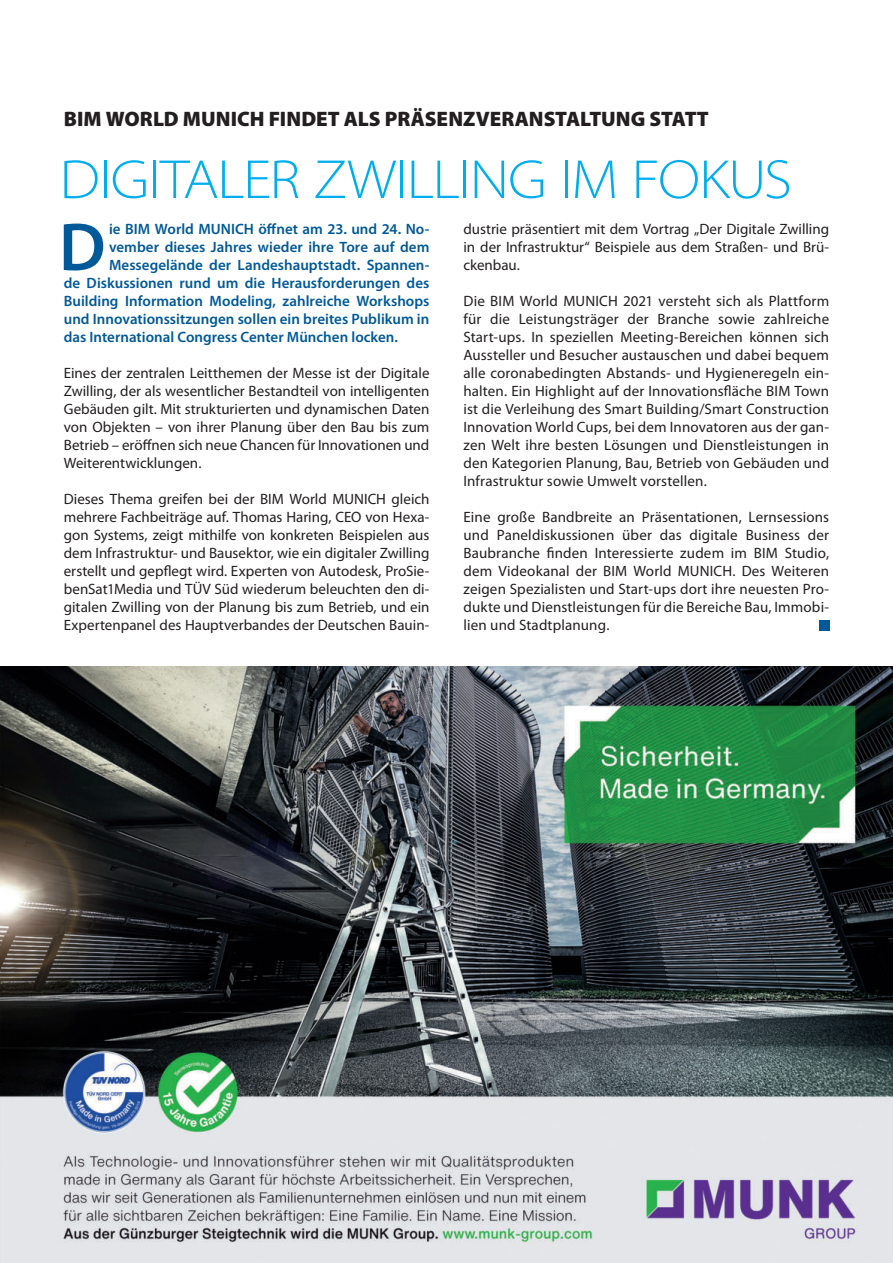
<style>
.page{position:relative;width:893px;height:1263px;background:#fff}
.page>*{position:absolute;margin:0;border:0;box-sizing:border-box;transform-origin:0 0}
.t1{font:600 68.4px "Myriad Pro";color:#005999}
.t2{font:300 semi-expanded 55.5px "Myriad Pro";letter-spacing:-.02em;color:#00aeef}
.t3{font:900 21px "Myriad Pro";color:#231f20}
.t4{font:15px/18px "Myriad Pro";letter-spacing:.005em;color:#231f20;text-align:justify}
.t5{font:600 15px "Myriad Pro";color:#005999}
</style>
<div class="page">
<img style="left:0;top:667px;width:893px;height:596px">
<div style="left:819px;top:620px;width:10px;height:10px;background:#005999"></div>
<h3 class="t3" style="left:64px;top:108px;width:647px">BIM WORLD MUNICH FINDET ALS PRÄSENZVERANSTALTUNG STATT</h3>
<h2 class="t2" style="left:60px;top:146px;width:734px">DIGITALER ZWILLING IM FOKUS</h2>
<h1 class="t1" style="left:59px;top:221px;width:48px">D</h1>
<p class="t5" style="left:109px;top:223px;width:322px">ie BIM World MUNICH öffnet am 23. und 24. No-</p>
<p class="t5" style="left:109px;top:241px;width:322px">vember dieses Jahres wieder ihre Tore auf dem</p>
<p class="t5" style="left:109px;top:259px;width:322px">Messegelände der Landeshauptstadt. Spannen-</p>
<p class="t5" style="left:64px;top:277px;width:367px">de Diskussionen rund um die Herausforderungen des</p>
<p class="t5" style="left:64px;top:295px;width:367px">Building Information Modeling, zahlreiche Workshops</p>
<p class="t5" style="left:64px;top:313px;width:367px">und Innovationssitzungen sollen ein breites Publikum in</p>
<p class="t5" style="left:64px;top:331px;width:336px">das International Congress Center München locken.</p>
<p class="t4" style="left:64px;top:364px;width:367px">Eines der zentralen Leitthemen der Messe ist der Digitale Zwilling, der als wesentlicher Bestandteil von intelligenten Gebäuden gilt. Mit strukturierten und dynamischen Daten von Objekten – von ihrer Planung über den Bau bis zum Betrieb – eröffnen sich neue Chancen für Innovationen und Weiterentwicklungen.</p>
<p class="t4" style="left:64px;top:490px;width:367px">Dieses Thema greifen bei der BIM World MUNICH gleich mehrere Fachbeiträge auf. Thomas Haring, CEO von Hexa&shy;gon Systems, zeigt mithilfe von konkreten Beispielen aus dem Infrastruktur- und Bausektor, wie ein digitaler Zwilling erstellt und gepflegt wird. Experten von Autodesk, ProSie&shy;benSat1Media und TÜV Süd wiederum beleuchten den di&shy;gitalen Zwilling von der Planung bis zum Betrieb, und ein Expertenpanel des Hauptverbandes der Deutschen Bauin-</p>
<p class="t4" style="left:463px;top:220px;width:367px">dustrie präsentiert mit dem Vortrag „Der Digitale Zwilling in der Infrastruktur“ Beispiele aus dem Straßen- und Brü&shy;ckenbau.</p>
<p class="t4" style="left:463px;top:292px;width:367px">Die BIM World MUNICH 2021 versteht sich als Plattform für die Leistungsträger der Branche sowie zahlreiche Start-ups. In speziellen Meeting-Bereichen können sich Aussteller und Besucher austauschen und dabei bequem alle coronabedingten Abstands- und Hygieneregeln ein&shy;halten. Ein Highlight auf der Innovationsfläche BIM Town ist die Verleihung des Smart Building/Smart Construction Innovation World Cups, bei dem Innovatoren aus der gan&shy;zen Welt ihre besten Lösungen und Dienstleistungen in den Kategorien Planung, Bau, Betrieb von Gebäuden und Infrastruktur sowie Umwelt vorstellen.</p>
<p class="t4" style="left:463px;top:508px;width:367px">Eine große Bandbreite an Präsentationen, Lernsessions und Paneldiskussionen über das digitale Business der Baubranche finden Interessierte zudem im BIM Studio, dem Videokanal der BIM World MUNICH. Des Weiteren zeigen Spezialisten und Start-ups dort ihre neuesten Pro&shy;dukte und Dienstleistungen für die Bereiche Bau, Immobi&shy;lien und Stadtplanung.</p>
</div>
